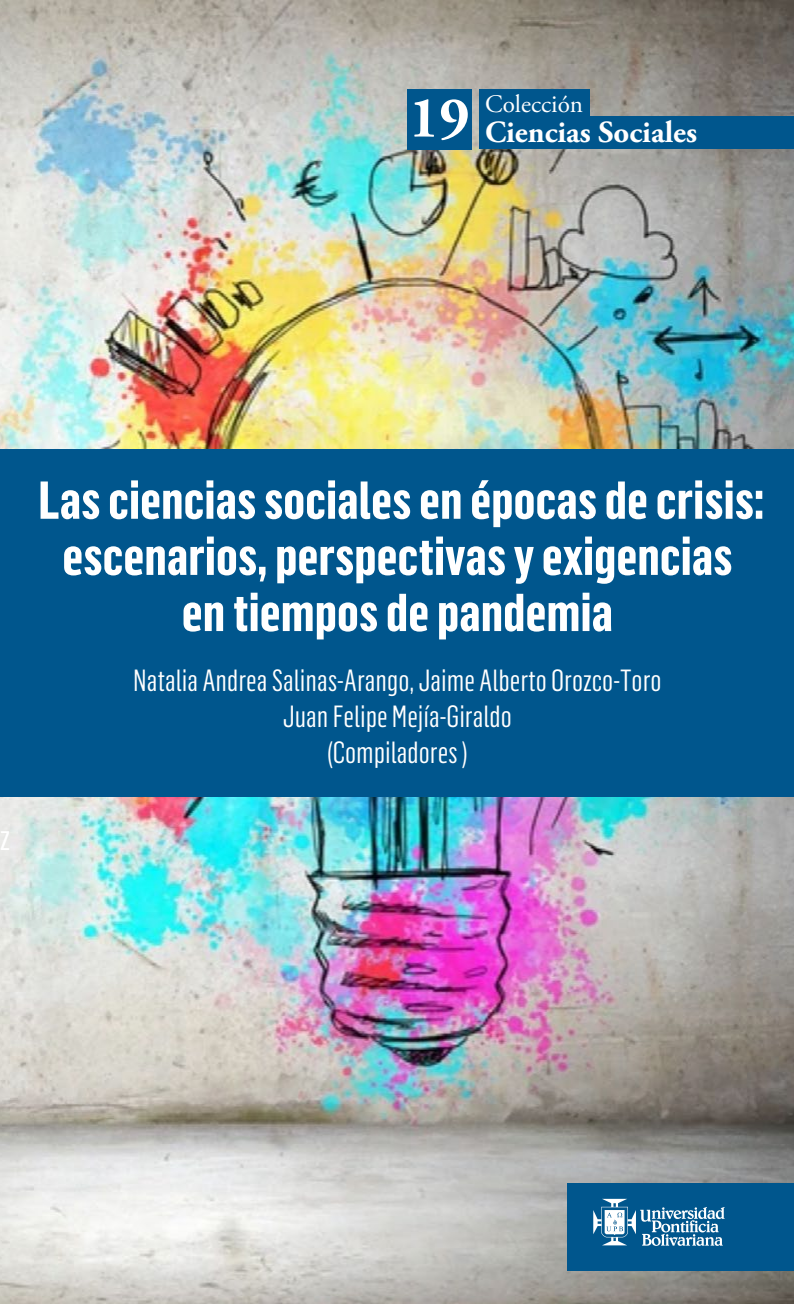
<style>
.page{position:relative;width:794px;height:1304px;background:#fff}
.page>*{position:absolute;margin:0;border:0;box-sizing:border-box;transform-origin:0 0}
.t1{font:700 58.4px "Adobe Garamond Pro";color:#fff}
.t2{font:700 52.2px/56.2px "Flama Condensed";color:#fff;text-align:center}
.t3{font:36px "Flama Condensed";color:#fff}
.t4{font:700 30.8px "Adobe Garamond Pro";color:#fff}
.t5{font:30px/36px "Flama Condensed";color:#fff;text-align:center}
.t6{font:25.2px "Adobe Garamond Pro";color:#fff}
</style>
<div class="page">
<img style="left:0;top:0;width:794px;height:1304px">
<div style="left:0;top:450px;width:794px;height:347px;background:#00568d"></div>
<div style="left:568px;top:1184px;width:226px;height:87px;background:#00568d"></div>
<svg style="left:593px;top:1199px;width:131px;height:47px"></svg>
<div style="left:407px;top:89px;width:65px;height:60px;background:#00568d"></div>
<div style="left:479px;top:89px;width:111px;height:27px;background:#00568d"></div>
<div style="left:479px;top:116px;width:315px;height:33px;background:#00568d"></div>
<p class="t1" style="left:409px;top:84px;width:63px">19</p>
<p class="t6" style="left:485px;top:89px;width:99px">Colección</p>
<p class="t4" style="left:485px;top:115px;width:213px">Ciencias Sociales</p>
<p class="t3" style="left:-1px;top:815px;width:12px">z</p>
<p class="t2" style="left:38px;top:471px;width:727px">Las ciencias sociales en épocas de crisis: escenarios, perspectivas y exigencias en tiempos de pandemia</p>
<p class="t5" style="left:133px;top:662px;width:530px">Natalia Andrea Salinas-Arango, Jaime Alberto Orozco-Toro<br>Juan Felipe Mejía-Giraldo<br>(Compiladores )</p>
</div>
